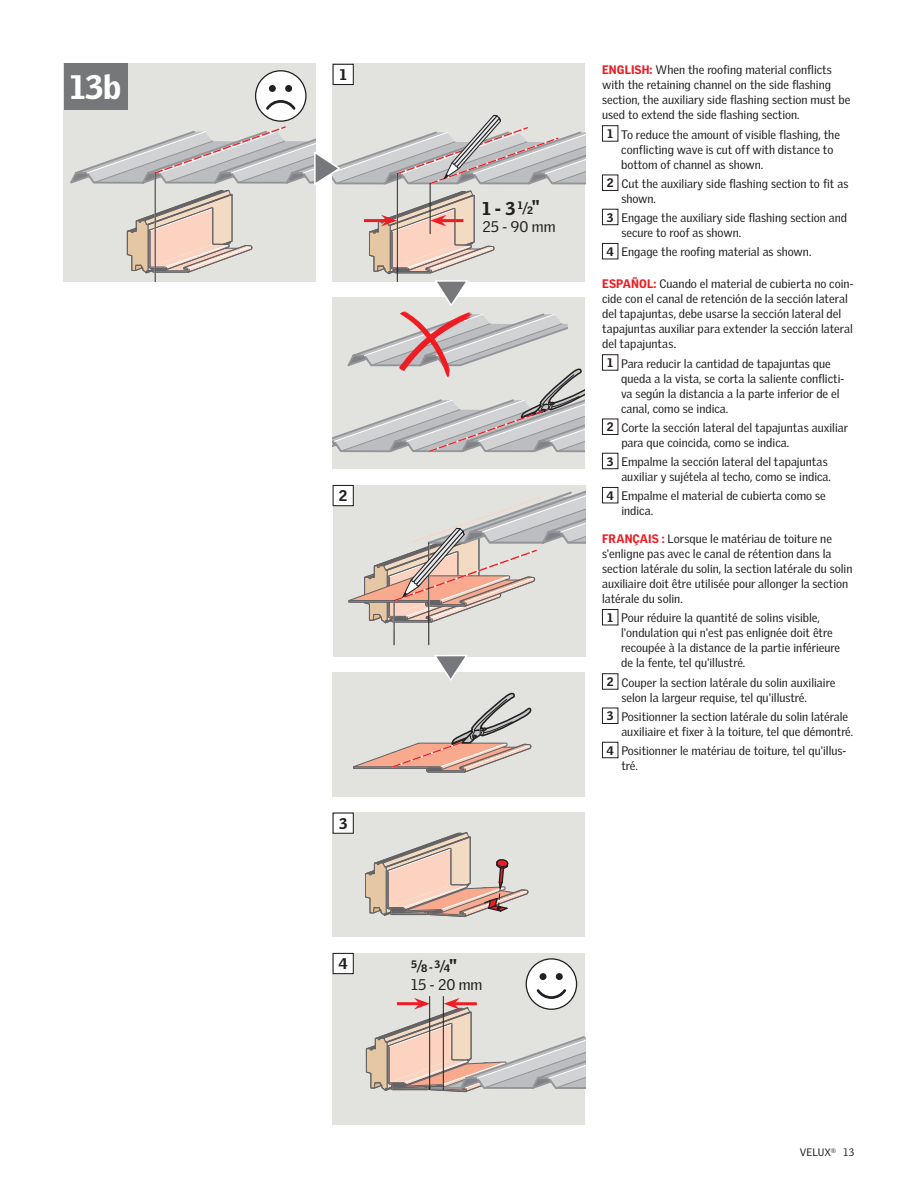
<style>
.page{position:relative;width:918px;height:1188px;background:#fff}
.page>*{position:absolute;margin:0;border:0;box-sizing:border-box;transform-origin:0 0}
.t1{font:900 33px "Velux Gothic";color:#fff}
.t2{font:900 18px "Velux Gothic";color:#231f20}
.t3{font:15px "Velux Gothic";color:#231f20}
.t4{font:900 15px "Velux Gothic";color:#231f20}
.t5{font:12px/15px "Velux Gothic";color:#231f20}
.t6{font:10.5px "Velux Gothic";letter-spacing:.005em;color:#231f20}
.t7{font:900 10.5px "Velux Gothic";color:#231f20}
.s1{font-weight:400;font-size:15px}
.s2{font-size:10.5px}
.s3{font-weight:900;color:#ee1d23}
.s4{font-weight:900}
.s5{font-size:18px}
</style>
<div class="page">
<div style="left:333px;top:64px;width:252px;height:218px;background:#e2e2de"></div>
<div style="left:333px;top:672px;width:252px;height:125px;background:#e2e2de"></div>
<svg style="left:353px;top:693px;width:178px;height:80px"></svg>
<div style="left:64px;top:63px;width:252px;height:219px;background:#e2e2de"></div>
<div style="left:333px;top:485px;width:252px;height:171px;background:#e2e2de"></div>
<hr style="left:394px;top:601px;width:1px;height:44px;background:#231f20">
<hr style="left:428px;top:543px;width:1px;height:102px;background:#231f20">
<svg style="left:348px;top:491px;width:237px;height:141px"></svg>
<div style="left:333px;top:813px;width:252px;height:124px;background:#e2e2de"></div>
<svg style="left:365px;top:833px;width:164px;height:84px"></svg>
<div style="left:333px;top:298px;width:252px;height:171px;background:#e2e2de"></div>
<div style="left:333px;top:953px;width:252px;height:171px;background:#e2e2de"></div>
<div style="left:526px;top:959px;width:51px;height:50px;background:#fff;border-radius:50%"></div>
<div style="left:526px;top:958px;width:51px;height:52px;border:1px solid #231f20;border-radius:50%"></div>
<div style="left:540px;top:973px;width:6px;height:7px;background:#231f20;border-radius:50%"></div>
<div style="left:556px;top:973px;width:7px;height:7px;background:#231f20;border-radius:50%"></div>
<div style="left:256px;top:71px;width:50px;height:50px;background:#fff;border-radius:50%"></div>
<div style="left:255px;top:70px;width:52px;height:52px;border:1px solid #231f20;border-radius:50%"></div>
<div style="left:269px;top:85px;width:7px;height:7px;background:#231f20;border-radius:50%"></div>
<div style="left:285px;top:85px;width:7px;height:7px;background:#231f20;border-radius:50%"></div>
<div style="left:602px;top:125px;width:16px;height:17px;border:1px solid #231f20"></div>
<div style="left:602px;top:175px;width:16px;height:16px;border:1px solid #231f20"></div>
<div style="left:602px;top:209px;width:16px;height:16px;border:1px solid #231f20"></div>
<div style="left:602px;top:243px;width:16px;height:16px;border:1px solid #231f20"></div>
<div style="left:602px;top:354px;width:16px;height:17px;border:1px solid #231f20"></div>
<div style="left:602px;top:419px;width:16px;height:16px;border:1px solid #231f20"></div>
<div style="left:602px;top:453px;width:16px;height:16px;border:1px solid #231f20"></div>
<div style="left:602px;top:487px;width:16px;height:16px;border:1px solid #231f20"></div>
<div style="left:602px;top:609px;width:16px;height:16px;border:1px solid #231f20"></div>
<div style="left:602px;top:673px;width:16px;height:17px;border:1px solid #231f20"></div>
<div style="left:602px;top:708px;width:16px;height:16px;border:1px solid #231f20"></div>
<div style="left:602px;top:742px;width:16px;height:16px;border:1px solid #231f20"></div>
<svg style="left:365px;top:987px;width:220px;height:105px"></svg>
<svg style="left:70px;top:99px;width:515px;height:353px"></svg>
<svg style="left:434px;top:655px;width:34px;height:26px"></svg>
<div style="left:333px;top:64px;width:20px;height:21px;background:#fff"></div>
<div style="left:333px;top:64px;width:21px;height:21px;border:1px solid #231f20"></div>
<div style="left:333px;top:485px;width:20px;height:21px;background:#fff"></div>
<div style="left:333px;top:485px;width:21px;height:21px;border:1px solid #231f20"></div>
<div style="left:333px;top:813px;width:20px;height:20px;background:#fff"></div>
<div style="left:333px;top:813px;width:21px;height:21px;border:1px solid #231f20"></div>
<div style="left:333px;top:953px;width:20px;height:21px;background:#fff"></div>
<div style="left:333px;top:953px;width:21px;height:21px;border:1px solid #231f20"></div>
<div style="left:64px;top:63px;width:64px;height:47px;background:#767778"></div>
<h1 class="t1" style="left:70px;top:62px;width:53px">13b</h1>
<p class="t4" style="left:340px;top:63px;width:8px">1</p>
<p class="t4" style="left:339px;top:484px;width:10px">2</p>
<p class="t4" style="left:339px;top:812px;width:10px">3</p>
<p class="t4" style="left:339px;top:952px;width:11px">4</p>
<h2 class="t2" style="left:482px;top:194px;width:59px">1 - 3 <sup>1</sup><span class="s1">/</span><span class="s2">2</span>"</h2>
<p class="t3" style="left:482px;top:215px;width:75px">25 - 90 mm</p>
<p class="t5" style="left:602px;top:61px;width:250px"><span class="s3">ENGLISH:</span> When the roofing material conflicts with the retaining channel on the side flashing section, the auxiliary side flashing section must be used to extend the side flashing section.</p>
<p class="t5" style="left:621px;top:126px;width:220px;text-indent:-14px"><span class="s4">1</span> To reduce the amount of visible flashing, the conflicting wave is cut off with distance to bottom of channel as shown.</p>
<p class="t5" style="left:621px;top:175px;width:229px;text-indent:-15px"><span class="s4">2</span> Cut the auxiliary side flashing section to fit as shown.</p>
<p class="t5" style="left:621px;top:209px;width:227px;text-indent:-14px"><span class="s4">3</span> Engage the auxiliary side flashing section and secure to roof as shown.</p>
<p class="t5" style="left:607px;top:243px;width:206px"><span class="s4">4</span> Engage the roofing material as shown.</p>
<p class="t5" style="left:602px;top:275px;width:253px"><span class="s3">ESPAÑOL:</span> Cuando el material de cubierta no coin&shy;cide con el canal de retención de la sección lateral del tapajuntas, debe usarse la sección lateral del tapajuntas auxiliar para extender la sección lateral del tapajuntas.</p>
<p class="t5" style="left:621px;top:355px;width:225px;text-indent:-14px"><span class="s4">1</span> Para reducir la cantidad de tapajuntas que queda a la vista, se corta la saliente conflicti&shy;va según la distancia a la parte inferior de el canal, como se indica.</p>
<p class="t5" style="left:621px;top:419px;width:228px;text-indent:-15px"><span class="s4">2</span> Corte la sección lateral del tapajuntas auxiliar para que coincida, como se indica.</p>
<p class="t5" style="left:607px;top:453px;width:226px;text-align:right"><span class="s4">3</span> Empalme la sección lateral del tapajuntas auxiliar y sujétela al techo, como se indica.</p>
<p class="t5" style="left:621px;top:487px;width:206px;text-indent:-15px"><span class="s4">4</span> Empalme el material de cubierta como se indica.</p>
<p class="t5" style="left:602px;top:530px;width:252px"><span class="s3">FRANÇAIS :</span> Lorsque le matériau de toiture ne s'enligne pas avec le canal de rétention dans la section latérale du solin, la section latérale du solin auxiliaire doit être utilisée pour allonger la section latérale du solin.</p>
<p class="t5" style="left:621px;top:609px;width:221px;text-indent:-14px"><span class="s4">1</span> Pour réduire la quantité de solins visible, l'ondulation qui n'est pas enlignée doit être recoupée à la distance de la partie inférieure de la fente, tel qu'illustré.</p>
<p class="t5" style="left:621px;top:674px;width:215px;text-indent:-15px"><span class="s4">2</span> Couper la section latérale du solin auxiliaire selon la largeur requise, tel qu'illustré.</p>
<p class="t5" style="left:621px;top:708px;width:233px;text-indent:-14px"><span class="s4">3</span> Positionner la section latérale du solin latérale auxiliaire et fixer à la toiture, tel que démontré.</p>
<p class="t5" style="left:621px;top:742px;width:227px;text-indent:-15px"><span class="s4">4</span> Positionner le matériau de toiture, tel qu'illus&shy;tré.</p>
<p class="t7" style="left:411px;top:959px;width:47px">5<span class="s1">/</span>8 - 3<span class="s1">/</span>4<span class="s5">"</span></p>
<p class="t3" style="left:411px;top:974px;width:73px">15 - 20 mm</p>
<p class="t6" style="left:800px;top:1145px;width:56px">VELUX<sup>®</sup> 13</p>
</div>
